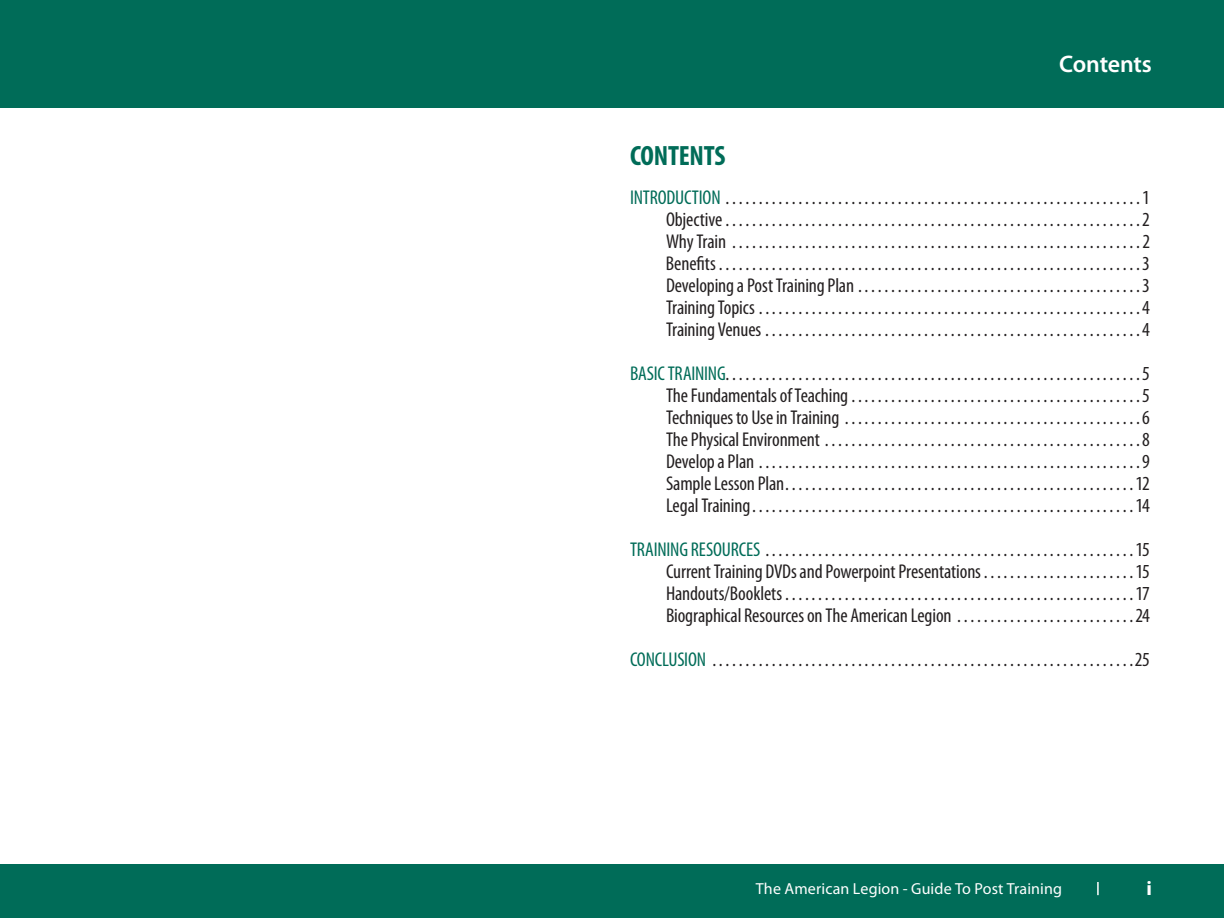
<style>
.page{position:relative;width:1224px;height:918px;background:#fff}
.page>*{position:absolute;margin:0;border:0;box-sizing:border-box;transform-origin:0 0}
.Heading{font:700 condensed 28px "Myriad Pro";letter-spacing:-.01em;color:#006c58}
.t1{font:600 24px "Myriad Pro";letter-spacing:-.01em;color:#fff}
.Table_Text{font:condensed 20px/22px "Myriad Pro";letter-spacing:-.01em;color:#231f20}
.t2{font:700 20px "Myriad Pro";color:#fff}
.t3{font:16px "Myriad Pro";letter-spacing:.01em;color:#fff}
.s1{color:#006c58}
</style>
<div class="page">
<div style="left:0;top:0;width:1224px;height:108px;background:#006c58"></div>
<div style="left:0;top:864px;width:1224px;height:54px;background:#006c58"></div>
<svg style="left:1097px;top:882px;width:2px;height:13px"></svg>
<p class="t1" style="left:1059px;top:49px;width:94px">Contents</p>
<p class="Heading" style="left:630px;top:138px;width:97px">CONTENTS</p>
<p class="Table_Text" style="left:630px;top:186px;width:521px"><span class="s1">Introduction</span> . . . . . . . . . . . . . . . . . . . . . . . . . . . . . . . . . . . . . . . . . . . . . . . . . . . . . . . . . . . . . . 1</p>
<p class="Table_Text" style="left:630px;top:208px;width:521px">Objective . . . . . . . . . . . . . . . . . . . . . . . . . . . . . . . . . . . . . . . . . . . . . . . . . . . . . . . . . . . . . . 2</p>
<p class="Table_Text" style="left:666px;top:230px;width:486px">Why Train . . . . . . . . . . . . . . . . . . . . . . . . . . . . . . . . . . . . . . . . . . . . . . . . . . . . . . . . . . . . . .2<br>Benefits . . . . . . . . . . . . . . . . . . . . . . . . . . . . . . . . . . . . . . . . . . . . . . . . . . . . . . . . . . . . . . . 3</p>
<p class="Table_Text" style="left:630px;top:274px;width:521px">Developing a Post Training Plan . . . . . . . . . . . . . . . . . . . . . . . . . . . . . . . . . . . . . . . . . . 3</p>
<p class="Table_Text" style="left:666px;top:296px;width:485px">Training Topics . . . . . . . . . . . . . . . . . . . . . . . . . . . . . . . . . . . . . . . . . . . . . . . . . . . . . . . . . 4</p>
<p class="Table_Text" style="left:666px;top:318px;width:485px">Training Venues . . . . . . . . . . . . . . . . . . . . . . . . . . . . . . . . . . . . . . . . . . . . . . . . . . . . . . . . 4</p>
<p class="Table_Text" style="left:630px;top:362px;width:521px"><span class="s1">Basic Training</span> . . . . . . . . . . . . . . . . . . . . . . . . . . . . . . . . . . . . . . . . . . . . . . . . . . . . . . . . . . . . . . 5</p>
<p class="Table_Text" style="left:666px;top:384px;width:485px">The Fundamentals of Teaching . . . . . . . . . . . . . . . . . . . . . . . . . . . . . . . . . . . . . . . . . . . 5</p>
<p class="Table_Text" style="left:666px;top:406px;width:485px">Techniques to Use in Training . . . . . . . . . . . . . . . . . . . . . . . . . . . . . . . . . . . . . . . . . . . . 6</p>
<p class="Table_Text" style="left:666px;top:428px;width:485px">The Physical Environment . . . . . . . . . . . . . . . . . . . . . . . . . . . . . . . . . . . . . . . . . . . . . . . 8</p>
<p class="Table_Text" style="left:630px;top:450px;width:521px">Develop a Plan . . . . . . . . . . . . . . . . . . . . . . . . . . . . . . . . . . . . . . . . . . . . . . . . . . . . . . . . . 9</p>
<p class="Table_Text" style="left:630px;top:472px;width:522px">Sample Lesson Plan . . . . . . . . . . . . . . . . . . . . . . . . . . . . . . . . . . . . . . . . . . . . . . . . . . . . 12</p>
<p class="Table_Text" style="left:666px;top:494px;width:486px">Legal Training . . . . . . . . . . . . . . . . . . . . . . . . . . . . . . . . . . . . . . . . . . . . . . . . . . . . . . . . . 14</p>
<p class="Table_Text" style="left:630px;top:538px;width:522px"><span class="s1">Training Resources</span> . . . . . . . . . . . . . . . . . . . . . . . . . . . . . . . . . . . . . . . . . . . . . . . . . . . . . . . 15</p>
<p class="Table_Text" style="left:630px;top:560px;width:522px">Current Training DVDs and Powerpoint Presentations. . . . . . . . . . . . . . . . . . . . . . . 15</p>
<p class="Table_Text" style="left:666px;top:582px;width:485px">Handouts/Booklets . . . . . . . . . . . . . . . . . . . . . . . . . . . . . . . . . . . . . . . . . . . . . . . . . . . . 17</p>
<p class="Table_Text" style="left:666px;top:604px;width:486px">Biographical Resources on The American Legion . . . . . . . . . . . . . . . . . . . . . . . . . . 24</p>
<p class="Table_Text" style="left:630px;top:648px;width:521px"><span class="s1">Conclusion</span> . . . . . . . . . . . . . . . . . . . . . . . . . . . . . . . . . . . . . . . . . . . . . . . . . . . . . . . . . . . . . . . 25</p>
<p class="t3" style="left:756px;top:879px;width:308px">The American Legion - Guide To Post Training</p>
<p class="t2" style="left:1147px;top:875px;width:7px">i</p>
</div>
